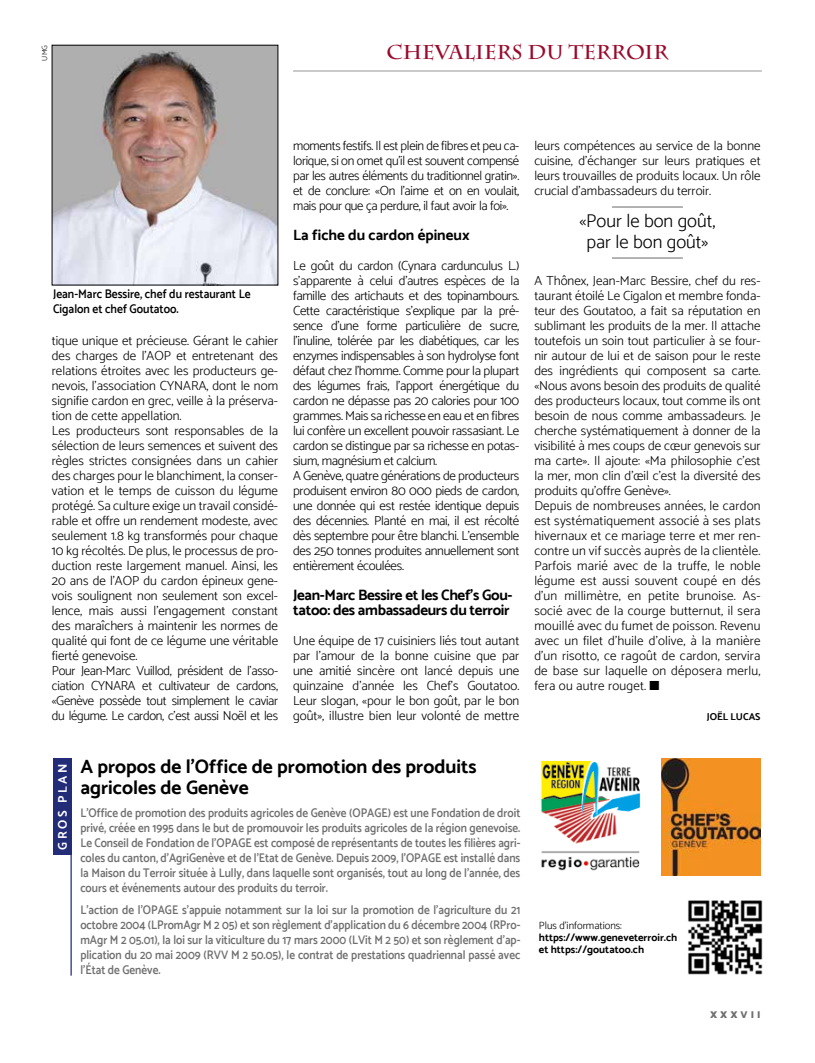
<style>
.page{position:relative;width:815px;height:1063px;background:#fff}
.page>*{position:absolute;margin:0;border:0;box-sizing:border-box;transform-origin:0 0}
.t1{font:700 20px "Charlemagne Std";color:#990a2c}
.t2{font:700 19.38px/21.2px "Catamaran";color:#000}
.t3{font:300 18.75px/21.2px "Catamaran";color:#000;text-align:center}
.t4{font:700 15px/15px "Catamaran";letter-spacing:-.02em;color:#000}
.t5{font:700 15px "Catamaran";color:#000}
.t6{font:300 13.12px/15px "Catamaran";color:#000;text-align:justify}
.t7{font:300 13.12px/15px "Catamaran";letter-spacing:-.02em;color:#000}
.t8{font:600 12.5px/15px "Catamaran";color:#706f6f;text-align:justify;scale:.9 1}
.t9{font:600 12.5px/15px "Catamaran";color:#000;scale:.92 1}
.t10{font:700 12.5px "Catamaran";letter-spacing:.2em;color:#fff}
.t11{font:700 10.62px/11.9px "Catamaran";color:#000}
.t12{font:300 10.62px "Catamaran";color:#000}
.t13{font:700 10px "Catamaran";color:#000}
.t14{font:900 10px "Catamaran";letter-spacing:.3em;color:#706f6f}
.t15{font:300 7.5px "Catamaran";color:#000}
</style>
<div class="page">
<hr style="left:293px;top:71px;width:469px;height:1px;background:#979696">
<img style="left:54px;top:47px;width:222px;height:236px">
<img style="left:688px;top:900px;width:75px;height:75px">
<img style="left:540px;top:760px;width:101px;height:111px">
<img style="left:662px;top:758px;width:99px;height:118px">
<div style="left:53px;top:758px;width:18px;height:97px;background:#232c77"></div>
<hr style="left:71px;top:758px;width:1px;height:218px;background:#232c77">
<hr style="left:612px;top:206px;width:71px;height:2px;background:#878787">
<hr style="left:612px;top:257px;width:71px;height:2px;background:#878787">
<p class="t15" style="left:40px;top:61px;width:17px;rotate:-90deg">UMG</p>
<h1 class="t1" style="left:387px;top:41px;width:283px">CHEVALIERS DU TERROIR</h1>
<p class="t9" style="left:53px;top:287px;width:216px">Jean-Marc Bessire, chef du restaurant Le<br>Cigalon et chef Goutatoo.</p>
<p class="t6" style="left:52px;top:333px;width:228px;text-align:left">tique unique et précieuse. Gérant le cahier des charges de l’AOP et entretenant des relations étroites avec les producteurs ge&shy;nevois, l’association CYNARA, dont le nom signifie cardon en grec, veille à la préserva&shy;tion de cette appellation.<br>Les producteurs sont responsables de la sélection de leurs semences et suivent des règles strictes consignées dans un cahier des charges pour le blanchiment, la conser&shy;vation et le temps de cuisson du légume protégé. Sa culture exige un travail considé&shy;rable et offre un rendement modeste, avec seulement 1.8 kg transformés pour chaque 10 kg récoltés. De plus, le processus de pro&shy;duction reste largement manuel. Ainsi, les 20 ans de l’AOP du cardon épineux gene&shy;vois soulignent non seulement son excel&shy;lence, mais aussi l’engagement constant des maraîchers à maintenir les normes de qualité qui font de ce légume une véritable fierté genevoise.<br>Pour Jean-Marc Vuillod, président de l’asso&shy;ciation CYNARA et cultivateur de cardons, «Genève possède tout simplement le caviar du légume. Le cardon, c’est aussi Noël et les</p>
<p class="t6" style="left:293px;top:138px;width:228px">moments festifs. Il est plein de fibres et peu ca&shy;lorique, si on omet qu’il est souvent compensé par les autres éléments du traditionnel gratin». et de conclure: «On l’aime et on en voulait, mais pour que ça perdure, il faut avoir la foi».</p>
<p class="t5" style="left:293px;top:226px;width:178px">La fiche du cardon épineux</p>
<p class="t7" style="left:293px;top:258px;width:228px">Le goût du cardon (Cynara cardunculus L.) s’apparente à celui d’autres espèces de la famille des artichauts et des topinambours.<br>Cette caractéristique s’explique par la pré&shy;sence d’une forme particulière de sucre, l’inuline, tolérée par les diabétiques, car les enzymes indispensables à son hydrolyse font défaut chez l’homme. Comme pour la plupart des légumes frais, l’apport énergétique du cardon ne dépasse pas 20 calories pour 100 grammes. Mais sa richesse en eau et en fibres lui confère un excellent pouvoir rassasiant. Le cardon se distingue par sa richesse en potas&shy;sium, magnésium et calcium.<br>A Genève, quatre générations de producteurs produisent environ 80 000 pieds de cardon, une donnée qui est restée identique depuis des décennies. Planté en mai, il est récolté dès septembre pour être blanchi. L’ensemble des 250 tonnes produites annuellement sont entièrement écoulées.</p>
<p class="t4" style="left:293px;top:587px;width:221px">Jean-Marc Bessire et les Chef’s Gou&shy;tatoo: des ambassadeurs du terroir</p>
<p class="t6" style="left:293px;top:633px;width:228px">Une équipe de 17 cuisiniers liés tout autant par l’amour de la bonne cuisine que par une amitié sincère ont lancé depuis une quinzaine d’année les Chef’s Goutatoo.<br>Leur slogan, «pour le bon goût, par le bon goût», illustre bien leur volonté de mettre</p>
<p class="t6" style="left:534px;top:138px;width:228px">leurs compétences au service de la bonne cuisine, d’échanger sur leurs pratiques et leurs trouvailles de produits locaux. Un rôle crucial d’ambassadeurs du terroir.</p>
<h3 class="t3" style="left:579px;top:210px;width:137px">«Pour le bon goût, par le bon goût»</h3>
<p class="t6" style="left:534px;top:273px;width:228px;text-align:left">A Thônex, Jean-Marc Bessire, chef du res&shy;taurant étoilé Le Cigalon et membre fonda&shy;teur des Goutatoo, a fait sa réputation en sublimant les produits de la mer. Il attache toutefois un soin tout particulier à se four&shy;nir autour de lui et de saison pour le reste des ingrédients qui composent sa carte. «Nous avons besoin des produits de qualité des producteurs locaux, tout comme ils ont besoin de nous comme ambassadeurs. Je cherche systématiquement à donner de la visibilité à mes coups de cœur genevois sur ma carte». Il ajoute: «Ma philosophie c’est la mer, mon clin d’œil c’est la diversité des produits qu’offre Genève».<br>Depuis de nombreuses années, le cardon est systématiquement associé à ses plats hivernaux et ce mariage terre et mer ren&shy;contre un vif succès auprès de la clientèle.<br>Parfois marié avec de la truffe, le noble légume est aussi souvent coupé en dés d’un millimètre, en petite brunoise. As&shy;socié avec de la courge butternut, il sera mouillé avec du fumet de poisson. Revenu avec un filet d’huile d’olive, à la manière d’un risotto, ce ragoût de cardon, servira de base sur laquelle on déposera merlu, fera ou autre rouget. ■</p>
<p class="t13" style="left:707px;top:711px;width:55px">JOËL LUCAS</p>
<p class="t10" style="left:55px;top:850px;width:88px;rotate:-90deg">GROS PLAN</p>
<h2 class="t2" style="left:80px;top:756px;width:398px">A propos de l’Office de promotion des produits agricoles de Genève</h2>
<p class="t8" style="left:80px;top:805px;width:490px">L’Office de promotion des produits agricoles de Genève (OPAGE) est une Fondation de droit privé, créée en 1995 dans le but de promouvoir les produits agricoles de la région genevoise.<br>Le Conseil de Fondation de l’OPAGE est composé de représentants de toutes les filières agri&shy;coles du canton, d’AgriGenève et de l’Etat de Genève. Depuis 2009, l’OPAGE est installé dans la Maison du Terroir située à Lully, dans laquelle sont organisés, tout au long de l’année, des cours et événements autour des produits du terroir.</p>
<p class="t8" style="left:80px;top:902px;width:490px">L’action de l’OPAGE s’appuie notamment sur la loi sur la promotion de l’agriculture du 21 octobre 2004 (LPromAgr M 2 05) et son règlement d’application du 6 décembre 2004 (RPro&shy;mAgr M 2 05.01), la loi sur la viticulture du 17 mars 2000 (LVit M 2 50) et son règlement d’ap&shy;plication du 20 mai 2009 (RVV M 2 50.05), le contrat de prestations quadriennal passé avec l’État de Genève.</p>
<p class="t12" style="left:539px;top:920px;width:85px">Plus d’informations:</p>
<p class="t11" style="left:539px;top:932px;width:140px">https://www.geneveterroir.ch et https://goutatoo.ch</p>
<p class="t14" style="left:710px;top:1009px;width:52px">XXXVII</p>
</div>
